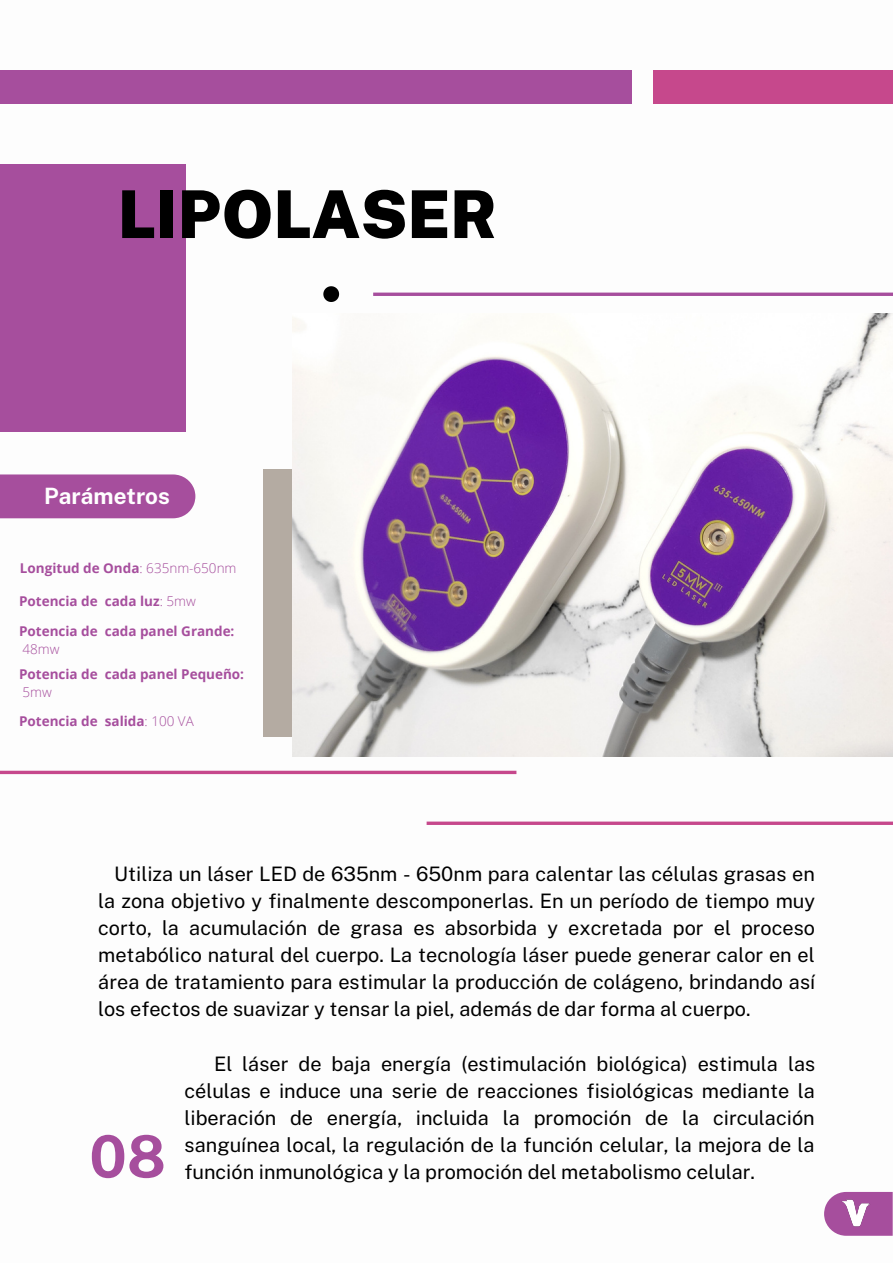
<style>
.page{position:relative;width:893px;height:1264px;background:#fff}
.page>*{position:absolute;margin:0;border:0;box-sizing:border-box;transform-origin:0 0}
.t1{font:900 66px "Public Sans";color:#000}
.t2{font:700 58.35px "Public Sans";color:#a64e9d}
.t3{font:700 22.5px "Public Sans";color:#fff}
.t4{font:19.95px/27px "Public Sans";color:#000;text-align:justify}
.t5{font:700 13.5px "Open Sans";color:#a64e9d}
.t6{font:300 13.5px "Open Sans";color:#a64e9d}
.s1{font-weight:300}
</style>
<div class="page">
<div style="left:0;top:164px;width:186px;height:268px;background:#a64e9d"></div>
<svg style="left:373px;top:292px;width:519px;height:4px;background:#b368ab"></svg>
<svg style="left:0;top:770px;width:516px;height:4px;background:#d069a0"></svg>
<svg style="left:426px;top:821px;width:466px;height:4px;background:#ce649d"></svg>
<svg style="left:323px;top:286px;width:16px;height:16px"></svg>
<div style="left:263px;top:469px;width:51px;height:268px;background:#b4aba2"></div>
<div style="left:653px;top:70px;width:239px;height:34px;background:#c6488c"></div>
<div style="left:0;top:70px;width:631px;height:34px;background:#a64e9d"></div>
<img style="left:292px;top:313px;width:600px;height:443px">
<svg style="left:824px;top:1191px;width:68px;height:44px"></svg>
<img style="left:827px;top:1197px;width:60px;height:39px">
<div style="left:0;top:474px;width:195px;height:44px;background:#a64e9d"></div>
<h1 class="t1" style="left:118px;top:175px;width:381px">LIPOLASER</h1>
<p class="t3" style="left:44px;top:483px;width:127px">Parámetros</p>
<p class="t5" style="left:20px;top:559px;width:218px">Longitud de Onda<span class="s1">: 635nm-650nm</span></p>
<p class="t5" style="left:19px;top:591px;width:178px">Potencia de cada luz<span class="s1">: 5mw</span></p>
<p class="t5" style="left:19px;top:621px;width:217px">Potencia de cada panel Grande:</p>
<p class="t6" style="left:23px;top:639px;width:39px">48mw</p>
<p class="t5" style="left:19px;top:664px;width:226px">Potencia de cada panel Pequeño:</p>
<p class="t6" style="left:23px;top:682px;width:31px">5mw</p>
<p class="t5" style="left:19px;top:712px;width:176px">Potencia de salida<span class="s1">: 100 VA</span></p>
<p class="t4" style="left:98px;top:860px;width:718px;text-indent:16px">Utiliza un láser LED de 635nm - 650nm para calentar las células grasas en la zona objetivo y finalmente descomponerlas. En un período de tiempo muy corto, la acumulación de grasa es absorbida y excretada por el proceso metabólico natural del cuerpo. La tecnología láser puede generar calor en el área de tratamiento para estimular la producción de colágeno, brindando así los efectos de suavizar y tensar la piel, además de dar forma al cuerpo.</p>
<p class="t4" style="left:184px;top:1049px;width:632px;text-indent:30px">El láser de baja energía (estimulación biológica) estimula las células e induce una serie de reacciones fisiológicas mediante la liberación de energía, incluida la promoción de la circulación sanguínea local, la regulación de la función celular, la mejora de la función inmunológica y la promoción del metabolismo celular.</p>
<h2 class="t2" style="left:89px;top:1122px;width:78px">08</h2>
</div>
